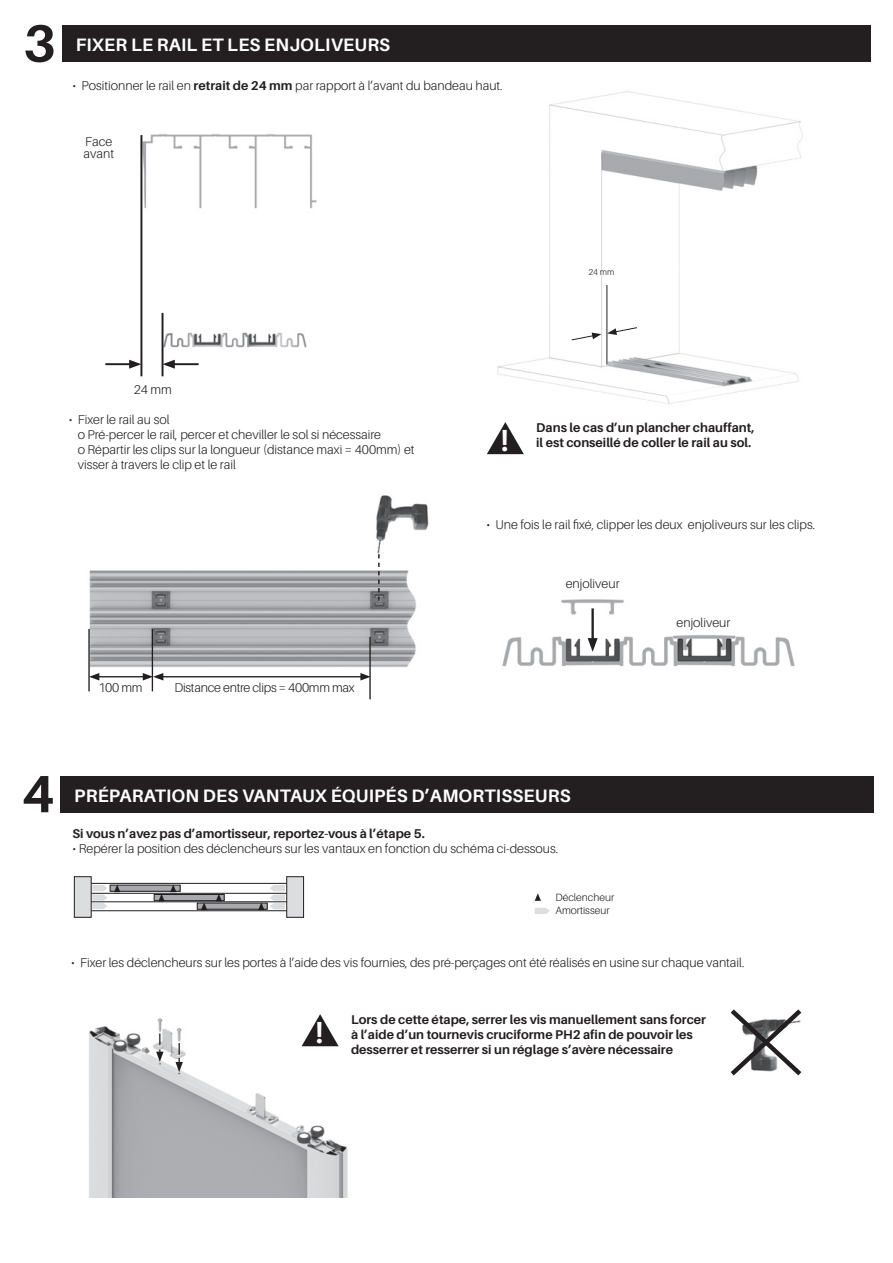
<style>
.page{position:relative;width:893px;height:1263px;background:#fff}
.page>*{position:absolute;margin:0;border:0;box-sizing:border-box;transform-origin:0 0}
.t1{font:700 52.5px "Aileron";color:#231f20}
.t2{font:700 30.45px "Aileron";color:#fff}
.t3{font:700 18px "Aileron";letter-spacing:.01em;color:#fff}
.t4{font:300 12.75px/15px "Aileron";color:#231f20}
.t5{font:700 12.75px/15px "Aileron";color:#231f20}
.t6{font:300 12.75px "Aileron";letter-spacing:-.02em;color:#231f20}
.t7{font:300 10.5px/13.2px "Aileron";color:#231f20}
.t8{font:300 8.7px "Aileron";color:#231f20}
.s1{font-weight:700}
</style>
<div class="page">
<div style="left:60px;top:776px;width:813px;height:37px;background:#231f20"></div>
<div style="left:74px;top:877px;width:17px;height:40px;background:#dcdddf"></div>
<div style="left:287px;top:877px;width:17px;height:40px;background:#dcdddf"></div>
<div style="left:74px;top:876px;width:17px;height:41px;border:1px solid #231f20"></div>
<div style="left:287px;top:876px;width:17px;height:41px;border:1px solid #231f20"></div>
<div style="left:154px;top:894px;width:70px;height:7px;background:#a8a9ad"></div>
<div style="left:154px;top:894px;width:70px;height:7px;border:1px solid #231f20"></div>
<div style="left:110px;top:885px;width:70px;height:6px;background:#a8a9ad"></div>
<div style="left:110px;top:885px;width:70px;height:6px;border:1px solid #231f20"></div>
<div style="left:197px;top:903px;width:70px;height:6px;background:#a8a9ad"></div>
<svg style="left:92px;top:885px;width:16px;height:24px"></svg>
<svg style="left:270px;top:885px;width:15px;height:24px"></svg>
<svg style="left:114px;top:884px;width:6px;height:8px"></svg>
<svg style="left:158px;top:884px;width:18px;height:17px"></svg>
<svg style="left:258px;top:902px;width:6px;height:8px"></svg>
<svg style="left:201px;top:902px;width:6px;height:8px"></svg>
<svg style="left:216px;top:894px;width:6px;height:7px"></svg>
<svg style="left:535px;top:908px;width:15px;height:6px"></svg>
<svg style="left:535px;top:893px;width:6px;height:8px"></svg>
<hr style="left:91px;top:883px;width:196px;height:1px;background:#231f20">
<hr style="left:91px;top:893px;width:196px;height:1px;background:#231f20">
<hr style="left:91px;top:901px;width:196px;height:1px;background:#231f20">
<hr style="left:91px;top:910px;width:196px;height:1px;background:#231f20">
<img style="left:497px;top:91px;width:306px;height:313px">
<hr style="left:607px;top:285px;width:1px;height:80px;background:#231f20">
<svg style="left:607px;top:327px;width:31px;height:8px"></svg>
<svg style="left:571px;top:333px;width:30px;height:8px"></svg>
<div style="left:62px;top:26px;width:809px;height:36px;background:#231f20"></div>
<svg style="left:487px;top:422px;width:37px;height:32px"></svg>
<img style="left:120px;top:134px;width:197px;height:232px">
<hr style="left:140px;top:135px;width:2px;height:241px;background:#231f20">
<hr style="left:162px;top:313px;width:1px;height:63px;background:#231f20">
<hr style="left:105px;top:363px;width:28px;height:2px;background:#231f20">
<svg style="left:129px;top:360px;width:12px;height:9px"></svg>
<hr style="left:171px;top:363px;width:28px;height:2px;background:#231f20">
<svg style="left:163px;top:360px;width:12px;height:9px"></svg>
<img style="left:502px;top:599px;width:293px;height:68px">
<hr style="left:591px;top:608px;width:3px;height:34px;background:#231f20">
<svg style="left:588px;top:638px;width:10px;height:14px"></svg>
<img style="left:88px;top:570px;width:328px;height:115px">
<hr style="left:88px;top:629px;width:2px;height:62px;background:#231f20">
<hr style="left:369px;top:637px;width:2px;height:62px;background:#231f20">
<hr style="left:152px;top:629px;width:1px;height:62px;background:#231f20">
<hr style="left:97px;top:676px;width:48px;height:1px;background:#231f20">
<svg style="left:89px;top:673px;width:10px;height:7px"></svg>
<hr style="left:161px;top:676px;width:202px;height:1px;background:#231f20">
<svg style="left:143px;top:673px;width:20px;height:7px"></svg>
<svg style="left:360px;top:673px;width:11px;height:7px"></svg>
<img style="left:376px;top:495px;width:53px;height:59px">
<svg style="left:378px;top:554px;width:2px;height:47px"></svg>
<img style="left:89px;top:1018px;width:259px;height:179px">
<svg style="left:156px;top:1033px;width:8px;height:29px"></svg>
<svg style="left:175px;top:1043px;width:8px;height:29px"></svg>
<svg style="left:302px;top:1014px;width:37px;height:32px"></svg>
<svg style="left:730px;top:1009px;width:72px;height:67px"></svg>
<h1 class="t1" style="left:23px;top:14px;width:34px">3</h1>
<h3 class="t3" style="left:76px;top:35px;width:316px">FIXER LE RAIL ET LES ENJOLIVEURS</h3>
<p class="t4" style="left:73px;top:79px;width:432px">• Positionner le rail en <span class="s1">retrait de 24 mm</span> par rapport à l’avant du bandeau haut.</p>
<p class="t4" style="left:84px;top:136px;width:32px;line-height:12px">Face avant</p>
<p class="t4" style="left:134px;top:382px;width:40px">24 mm</p>
<p class="t4" style="left:78px;top:412px;width:338px;text-indent:-9px">• Fixer le rail au sol<br>o Pré-percer le rail, percer et cheviller le sol si nécessaire<br>o Répartir les clips sur la longueur (distance maxi = 400mm) et visser à travers le clip et le rail</p>
<p class="t4" style="left:98px;top:680px;width:46px">100 mm</p>
<p class="t6" style="left:174px;top:681px;width:182px">Distance entre clips = 400mm max</p>
<p class="t8" style="left:588px;top:267px;width:27px">24 mm</p>
<p class="t5" style="left:536px;top:420px;width:220px">Dans le cas d’un plancher chauffant,</p>
<h2 class="t2" style="left:501px;top:423px;width:10px">!</h2>
<p class="t5" style="left:536px;top:435px;width:216px">il est conseillé de coller le rail au sol.</p>
<p class="t4" style="left:486px;top:517px;width:330px">• Une fois le rail fixé, clipper les deux enjoliveurs sur les clips.</p>
<p class="t4" style="left:566px;top:577px;width:55px">enjoliveur</p>
<p class="t4" style="left:677px;top:615px;width:55px">enjoliveur</p>
<h1 class="t1" style="left:22px;top:765px;width:34px">4</h1>
<h3 class="t3" style="left:74px;top:785px;width:498px">PRÉPARATION DES VANTAUX ÉQUIPÉS D’AMORTISSEURS</h3>
<p class="t5" style="left:73px;top:826px;width:354px">Si vous n’avez pas d’amortisseur, reportez-vous à l’étape 5.</p>
<p class="t4" style="left:73px;top:841px;width:487px">• Repérer la position des déclencheurs sur les vantaux en fonction du schéma ci-dessous.</p>
<p class="t7" style="left:555px;top:891px;width:60px">Déclencheur<br>Amortisseur</p>
<p class="t4" style="left:71px;top:955px;width:675px">• Fixer les déclencheurs sur les portes à l’aide des vis fournies, des pré-perçages ont été réalisés en usine sur chaque vantail.</p>
<h2 class="t2" style="left:316px;top:1015px;width:10px">!</h2>
<p class="t5" style="left:351px;top:1012px;width:357px">Lors de cette étape, serrer les vis manuellement sans forcer à l’aide d’un tournevis cruciforme PH2 afin de pouvoir les desserrer et resserrer si un réglage s’avère nécessaire</p>
</div>
